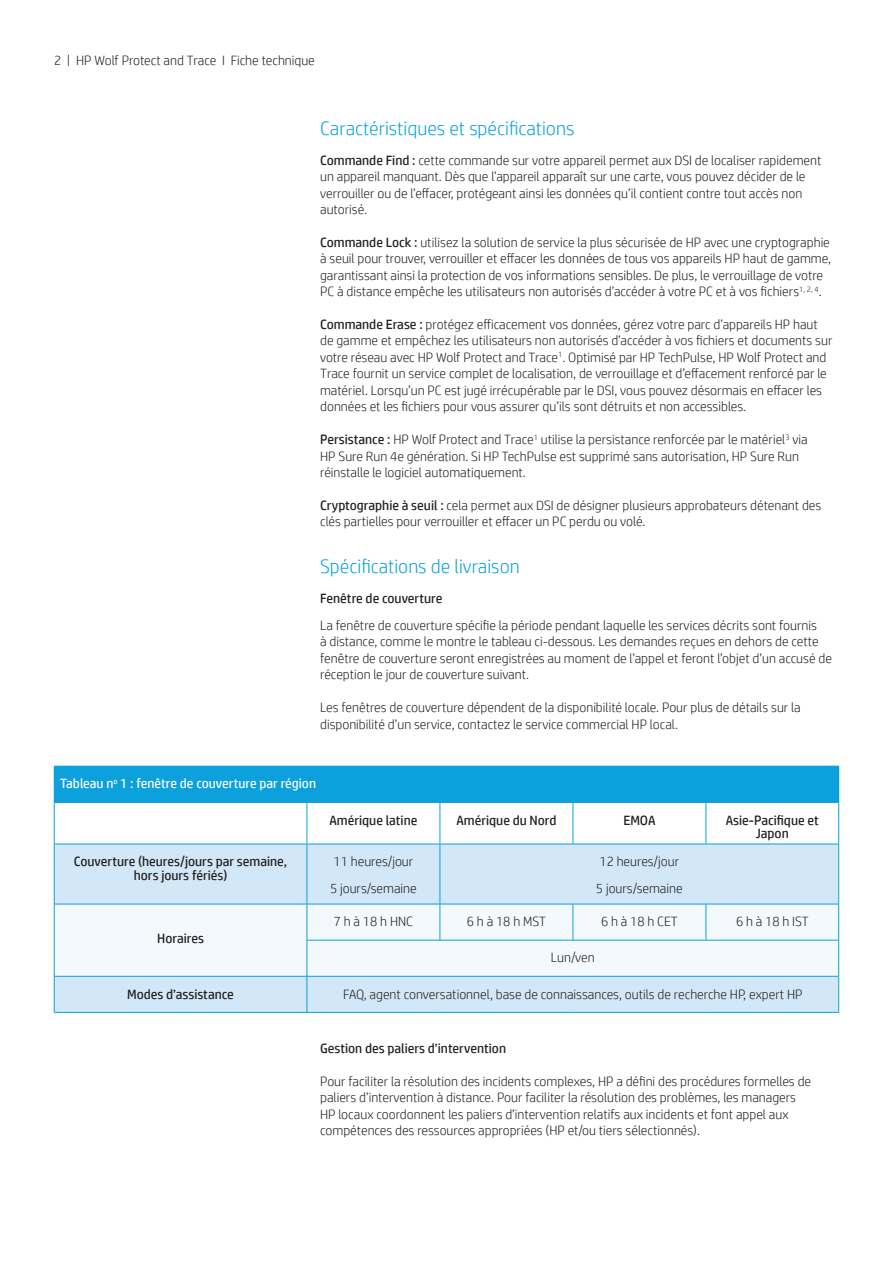
<style>
.page{position:relative;width:893px;height:1263px;background:#fff}
.page>*{position:absolute;margin:0;border:0;box-sizing:border-box;transform-origin:0 0}
.t1{font:300 19.5px "HP Simplified";color:#0ca0dd}
.t2{font:300 13.5px/16.5px "HP Simplified";color:#231f20}
.t3{font:13.5px/13.5px "HP Simplified";color:#231f20;text-align:center}
.t4{font:13.5px "HP Simplified";color:#fff}
.s1{font-weight:400}
</style>
<div class="page">
<div style="left:54px;top:766px;width:785px;height:36px;background:#0ca0dd"></div>
<div style="left:55px;top:845px;width:783px;height:167px;background:#d2e7f7"></div>
<div style="left:55px;top:905px;width:783px;height:71px;background:#f3f9fd"></div>
<hr style="left:54px;top:802px;width:253px;height:1px;background:#0ca0dd">
<hr style="left:307px;top:802px;width:133px;height:1px;background:#0ca0dd">
<hr style="left:440px;top:802px;width:133px;height:1px;background:#0ca0dd">
<hr style="left:573px;top:802px;width:133px;height:1px;background:#0ca0dd">
<hr style="left:706px;top:802px;width:133px;height:1px;background:#0ca0dd">
<hr style="left:54px;top:844px;width:253px;height:1px;background:#0ca0dd">
<hr style="left:307px;top:844px;width:133px;height:1px;background:#0ca0dd">
<hr style="left:440px;top:844px;width:133px;height:1px;background:#0ca0dd">
<hr style="left:573px;top:844px;width:133px;height:1px;background:#0ca0dd">
<hr style="left:706px;top:844px;width:133px;height:1px;background:#0ca0dd">
<hr style="left:54px;top:904px;width:253px;height:1px;background:#0ca0dd">
<hr style="left:307px;top:904px;width:133px;height:1px;background:#0ca0dd">
<hr style="left:440px;top:904px;width:133px;height:1px;background:#0ca0dd">
<hr style="left:573px;top:904px;width:133px;height:1px;background:#0ca0dd">
<hr style="left:706px;top:904px;width:133px;height:1px;background:#0ca0dd">
<hr style="left:307px;top:940px;width:133px;height:1px;background:#0ca0dd">
<hr style="left:440px;top:940px;width:133px;height:1px;background:#0ca0dd">
<hr style="left:573px;top:940px;width:133px;height:1px;background:#0ca0dd">
<hr style="left:706px;top:940px;width:133px;height:1px;background:#0ca0dd">
<hr style="left:54px;top:976px;width:253px;height:1px;background:#0ca0dd">
<hr style="left:307px;top:976px;width:133px;height:1px;background:#0ca0dd">
<hr style="left:440px;top:976px;width:133px;height:1px;background:#0ca0dd">
<hr style="left:573px;top:976px;width:133px;height:1px;background:#0ca0dd">
<hr style="left:706px;top:976px;width:133px;height:1px;background:#0ca0dd">
<hr style="left:307px;top:1012px;width:133px;height:1px;background:#0ca0dd">
<hr style="left:440px;top:1012px;width:133px;height:1px;background:#0ca0dd">
<hr style="left:573px;top:1012px;width:133px;height:1px;background:#0ca0dd">
<hr style="left:706px;top:1012px;width:133px;height:1px;background:#0ca0dd">
<hr style="left:54px;top:802px;width:1px;height:42px;background:#0ca0dd">
<hr style="left:307px;top:802px;width:1px;height:42px;background:#0ca0dd">
<hr style="left:54px;top:844px;width:1px;height:60px;background:#0ca0dd">
<hr style="left:307px;top:844px;width:1px;height:60px;background:#0ca0dd">
<hr style="left:54px;top:904px;width:1px;height:36px;background:#0ca0dd">
<hr style="left:307px;top:904px;width:1px;height:36px;background:#0ca0dd">
<hr style="left:54px;top:940px;width:1px;height:36px;background:#0ca0dd">
<hr style="left:307px;top:940px;width:1px;height:36px;background:#0ca0dd">
<hr style="left:54px;top:976px;width:1px;height:36px;background:#0ca0dd">
<hr style="left:307px;top:976px;width:1px;height:36px;background:#0ca0dd">
<hr style="left:54px;top:1012px;width:253px;height:1px;background:#0ca0dd">
<hr style="left:440px;top:802px;width:1px;height:42px;background:#0ca0dd">
<hr style="left:440px;top:844px;width:1px;height:60px;background:#0ca0dd">
<hr style="left:440px;top:904px;width:1px;height:36px;background:#0ca0dd">
<hr style="left:838px;top:940px;width:1px;height:36px;background:#0ca0dd">
<hr style="left:838px;top:976px;width:1px;height:36px;background:#0ca0dd">
<hr style="left:573px;top:802px;width:1px;height:42px;background:#0ca0dd">
<hr style="left:838px;top:844px;width:1px;height:60px;background:#0ca0dd">
<hr style="left:573px;top:904px;width:1px;height:36px;background:#0ca0dd">
<hr style="left:706px;top:802px;width:1px;height:42px;background:#0ca0dd">
<hr style="left:838px;top:802px;width:1px;height:42px;background:#0ca0dd">
<hr style="left:706px;top:904px;width:1px;height:36px;background:#0ca0dd">
<hr style="left:838px;top:904px;width:1px;height:36px;background:#0ca0dd">
<p class="t2" style="left:54px;top:52px;width:262px">2 | HP Wolf Protect and Trace I Fiche technique</p>
<h1 class="t1" style="left:320px;top:115px;width:256px">Caractéristiques et spécifications</h1>
<p class="t2" style="left:320px;top:151px;width:503px"><span class="s1">Commande Find :</span> cette commande sur votre appareil permet aux DSI de localiser rapidement un appareil manquant. Dès que l’appareil apparaît sur une carte, vous pouvez décider de le verrouiller ou de l’effacer, protégeant ainsi les données qu’il contient contre tout accès non autorisé.</p>
<p class="t2" style="left:320px;top:233px;width:513px"><span class="s1">Commande Lock :</span> utilisez la solution de service la plus sécurisée de HP avec une cryptographie à seuil pour trouver, verrouiller et effacer les données de tous vos appareils HP haut de gamme, garantissant ainsi la protection de vos informations sensibles. De plus, le verrouillage de votre PC à distance empêche les utilisateurs non autorisés d’accéder à votre PC et à vos fichiers<sup>1,</sup> <sup>2,</sup> <sup>4</sup>.</p>
<p class="t2" style="left:320px;top:316px;width:514px"><span class="s1">Commande Erase :</span> protégez efficacement vos données, gérez votre parc d’appareils HP haut de gamme et empêchez les utilisateurs non autorisés d’accéder à vos fichiers et documents sur votre réseau avec HP Wolf Protect and Trace<sup>1</sup>. Optimisé par HP TechPulse, HP Wolf Protect and Trace fournit un service complet de localisation, de verrouillage et d’effacement renforcé par le matériel. Lorsqu’un PC est jugé irrécupérable par le DSI, vous pouvez désormais en effacer les données et les fichiers pour vous assurer qu’ils sont détruits et non accessibles.</p>
<p class="t2" style="left:320px;top:431px;width:489px"><span class="s1">Persistance :</span> HP Wolf Protect and Trace<sup>1</sup> utilise la persistance renforcée par le matériel<sup>3</sup> via<br>HP Sure Run 4e génération. Si HP TechPulse est supprimé sans autorisation, HP Sure Run réinstalle le logiciel automatiquement.</p>
<p class="t2" style="left:320px;top:497px;width:503px"><span class="s1">Cryptographie à seuil :</span> cela permet aux DSI de désigner plusieurs approbateurs détenant des clés partielles pour verrouiller et effacer un PC perdu ou volé.</p>
<h1 class="t1" style="left:320px;top:553px;width:201px">Spécifications de livraison</h1>
<p class="t3" style="left:320px;top:591px;width:124px">Fenêtre de couverture</p>
<p class="t2" style="left:320px;top:617px;width:513px">La fenêtre de couverture spécifie la période pendant laquelle les services décrits sont fournis<br>à distance, comme le montre le tableau ci-dessous. Les demandes reçues en dehors de cette fenêtre de couverture seront enregistrées au moment de l’appel et feront l’objet d’un accusé de réception le jour de couverture suivant.</p>
<p class="t2" style="left:320px;top:699px;width:482px">Les fenêtres de couverture dépendent de la disponibilité locale. Pour plus de détails sur la disponibilité d’un service, contactez le service commercial HP local.</p>
<p class="t4" style="left:60px;top:775px;width:257px">Tableau n<sup>o</sup> 1 : fenêtre de couverture par région</p>
<p class="t3" style="left:329px;top:813px;width:90px">Amérique latine</p>
<p class="t3" style="left:456px;top:813px;width:102px">Amérique du Nord</p>
<p class="t3" style="left:623px;top:813px;width:34px">EMOA</p>
<p class="t3" style="left:726px;top:813px;width:95px">Asie-Pacifique et<br>Japon</p>
<p class="t3" style="left:74px;top:855px;width:215px">Couverture (heures/jours par semaine, hors jours fériés)</p>
<p class="t2" style="left:330px;top:848px;width:88px;line-height:27px">11 heures/jour<br>5 jours/semaine</p>
<p class="t2" style="left:596px;top:848px;width:88px;line-height:27px">12 heures/jour<br>5 jours/semaine</p>
<p class="t3" style="left:157px;top:931px;width:48px">Horaires</p>
<p class="t2" style="left:334px;top:913px;width:81px">7 h à 18 h HNC</p>
<p class="t2" style="left:467px;top:913px;width:81px">6 h à 18 h MST</p>
<p class="t2" style="left:601px;top:913px;width:78px">6 h à 18 h CET</p>
<p class="t2" style="left:736px;top:913px;width:74px">6 h à 18 h IST</p>
<p class="t2" style="left:551px;top:949px;width:45px">Lun/ven</p>
<p class="t3" style="left:127px;top:987px;width:108px">Modes d’assistance</p>
<p class="t2" style="left:343px;top:985px;width:461px">FAQ, agent conversationnel, base de connaissances, outils de recherche HP, expert HP</p>
<p class="t3" style="left:320px;top:1041px;width:187px">Gestion des paliers d’intervention</p>
<p class="t2" style="left:320px;top:1072px;width:492px">Pour faciliter la résolution des incidents complexes, HP a défini des procédures formelles de paliers d’intervention à distance. Pour faciliter la résolution des problèmes, les managers HP locaux coordonnent les paliers d’intervention relatifs aux incidents et font appel aux compétences des ressources appropriées (HP et/ou tiers sélectionnés).</p>
</div>
